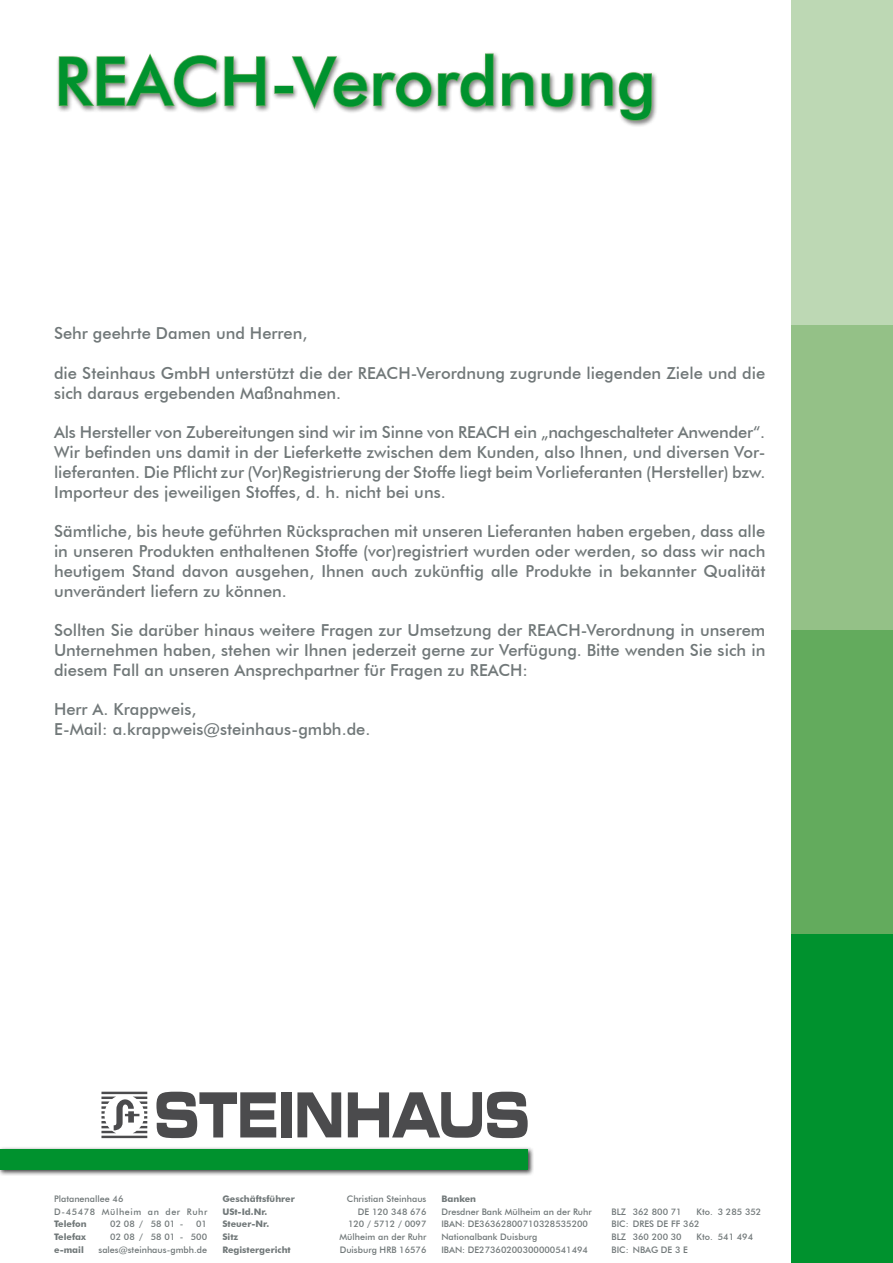
<style>
.page{position:relative;width:893px;height:1263px;background:#fff}
.page>*{position:absolute;margin:0;border:0;box-sizing:border-box;transform-origin:0 0}
.t1{font:500 67.5px "Futura BT";color:#00922e}
.t2{font:500 16.5px/19.8px "Futura BT";color:#717879;text-align:justify}
.t3{font:500 9px "Futura BT";color:#717879}
.t4{font:700 9px "Futura BT";color:#717879}
.t5{font:500 9px/12.8px "Futura BT";letter-spacing:.065em;color:#717879}
</style>
<div class="page">
<div style="left:791px;top:934px;width:102px;height:329px;background:#00922e"></div>
<div style="left:791px;top:629px;width:102px;height:305px;background:#63ab5d"></div>
<div style="left:791px;top:325px;width:102px;height:304px;background:#94c187"></div>
<div style="left:791px;top:0;width:102px;height:325px;background:#bdd8b4"></div>
<div style="left:0;top:1146px;width:534px;height:30px;background:#000;opacity:.75"></div>
<div style="left:0;top:1149px;width:528px;height:20px;background:#00922e"></div>
<svg style="left:156px;top:1092px;width:120px;height:46px"></svg>
<div style="left:281px;top:1092px;width:11px;height:45px;background:#4b4b4d"></div>
<svg style="left:297px;top:1092px;width:44px;height:45px"></svg>
<svg style="left:348px;top:1092px;width:180px;height:46px"></svg>
<svg style="left:101px;top:1092px;width:46px;height:46px"></svg>
<div style="left:57px;top:51px;width:601px;height:77px;background:#000;opacity:.5"></div>
<svg style="left:58px;top:52px;width:160px;height:56px"></svg>
<svg style="left:224px;top:56px;width:42px;height:51px"></svg>
<div style="left:274px;top:86px;width:19px;height:8px;border:2px solid #63ab5d"></div>
<svg style="left:291px;top:53px;width:203px;height:58px"></svg>
<svg style="left:501px;top:71px;width:33px;height:36px"></svg>
<svg style="left:541px;top:73px;width:33px;height:35px"></svg>
<svg style="left:581px;top:71px;width:72px;height:50px"></svg>
<h1 class="t1" style="left:54px;top:40px;width:604px">REACH-Verordnung</h1>
<p class="t2" style="left:54px;top:323px;width:255px">Sehr geehrte Damen und Herren,</p>
<p class="t2" style="left:54px;top:363px;width:713px">die Steinhaus GmbH unterstützt die der REACH-Verordnung zugrunde liegenden Ziele und die sich daraus ergebenden Maßnahmen.</p>
<p class="t2" style="left:54px;top:422px;width:713px">Als Hersteller von Zubereitungen sind wir im Sinne von REACH ein „nachgeschalteter Anwender“.<br>Wir befinden uns damit in der Lieferkette zwischen dem Kunden, also Ihnen, und diversen Vor&shy;lieferanten. Die Pflicht zur (Vor)Registrierung der Stoffe liegt beim Vorlieferanten (Hersteller) bzw.<br>Importeur des jeweiligen Stoffes, d. h. nicht bei uns.</p>
<p class="t2" style="left:54px;top:521px;width:713px">Sämtliche, bis heute geführten Rücksprachen mit unseren Lieferanten haben ergeben, dass alle in unseren Produkten enthaltenen Stoffe (vor)registriert wurden oder werden, so dass wir nach heutigem Stand davon ausgehen, Ihnen auch zukünftig alle Produkte in bekannter Qualität unverändert liefern zu können.</p>
<p class="t2" style="left:54px;top:620px;width:713px">Sollten Sie darüber hinaus weitere Fragen zur Umsetzung der REACH-Verordnung in unserem Unternehmen haben, stehen wir Ihnen jederzeit gerne zur Verfügung. Bitte wenden Sie sich in diesem Fall an unseren Ansprechpartner für Fragen zu REACH:</p>
<p class="t2" style="left:54px;top:699px;width:318px">Herr A. Krappweis,<br>E-Mail: a.krappweis@steinhaus-gmbh.de.</p>
<p class="t5" style="left:54px;top:1192px;width:155px">Platanenallee 46<br>D-45478 Mülheim an der Ruhr</p>
<p class="t4" style="left:54px;top:1218px;width:34px">Telefon</p>
<p class="t3" style="left:110px;top:1218px;width:75px">02 08 / 58 01 -</p>
<p class="t3" style="left:196px;top:1218px;width:12px">01</p>
<p class="t4" style="left:54px;top:1231px;width:33px">Telefax</p>
<p class="t3" style="left:110px;top:1231px;width:98px">02 08 / 58 01 - 500</p>
<p class="t4" style="left:54px;top:1244px;width:31px">e-mail</p>
<p class="t3" style="left:99px;top:1244px;width:110px">sales@steinhaus-gmbh.de</p>
<p class="t4" style="left:222px;top:1193px;width:74px">Geschäftsführer</p>
<p class="t3" style="left:347px;top:1193px;width:81px">Christian Steinhaus</p>
<p class="t4" style="left:222px;top:1206px;width:46px">USt-Id.Nr.</p>
<p class="t3" style="left:358px;top:1206px;width:70px">DE 120 348 676</p>
<p class="t4" style="left:222px;top:1218px;width:48px">Steuer-Nr.</p>
<p class="t3" style="left:348px;top:1218px;width:80px">120 / 5712 / 0097</p>
<p class="t4" style="left:222px;top:1231px;width:18px">Sitz</p>
<p class="t3" style="left:339px;top:1231px;width:88px">Mülheim an der Ruhr</p>
<p class="t4" style="left:222px;top:1244px;width:70px">Registergericht</p>
<p class="t3" style="left:340px;top:1244px;width:88px">Duisburg HRB 16576</p>
<p class="t4" style="left:441px;top:1193px;width:36px">Banken</p>
<p class="t3" style="left:441px;top:1206px;width:152px">Dresdner Bank Mülheim an der Ruhr</p>
<p class="t3" style="left:611px;top:1206px;width:72px">BLZ 362 800 71</p>
<p class="t3" style="left:697px;top:1206px;width:66px">Kto. 3 285 352</p>
<p class="t3" style="left:441px;top:1218px;width:148px">IBAN: DE36362800710328535200</p>
<p class="t3" style="left:611px;top:1218px;width:90px">BIC: DRES DE FF 362</p>
<p class="t3" style="left:441px;top:1231px;width:98px">Nationalbank Duisburg</p>
<p class="t3" style="left:611px;top:1231px;width:72px">BLZ 360 200 30</p>
<p class="t3" style="left:697px;top:1231px;width:58px">Kto. 541 494</p>
<p class="t3" style="left:441px;top:1244px;width:148px">IBAN: DE27360200300000541494</p>
<p class="t3" style="left:611px;top:1244px;width:78px">BIC: NBAG DE 3 E</p>
</div>
